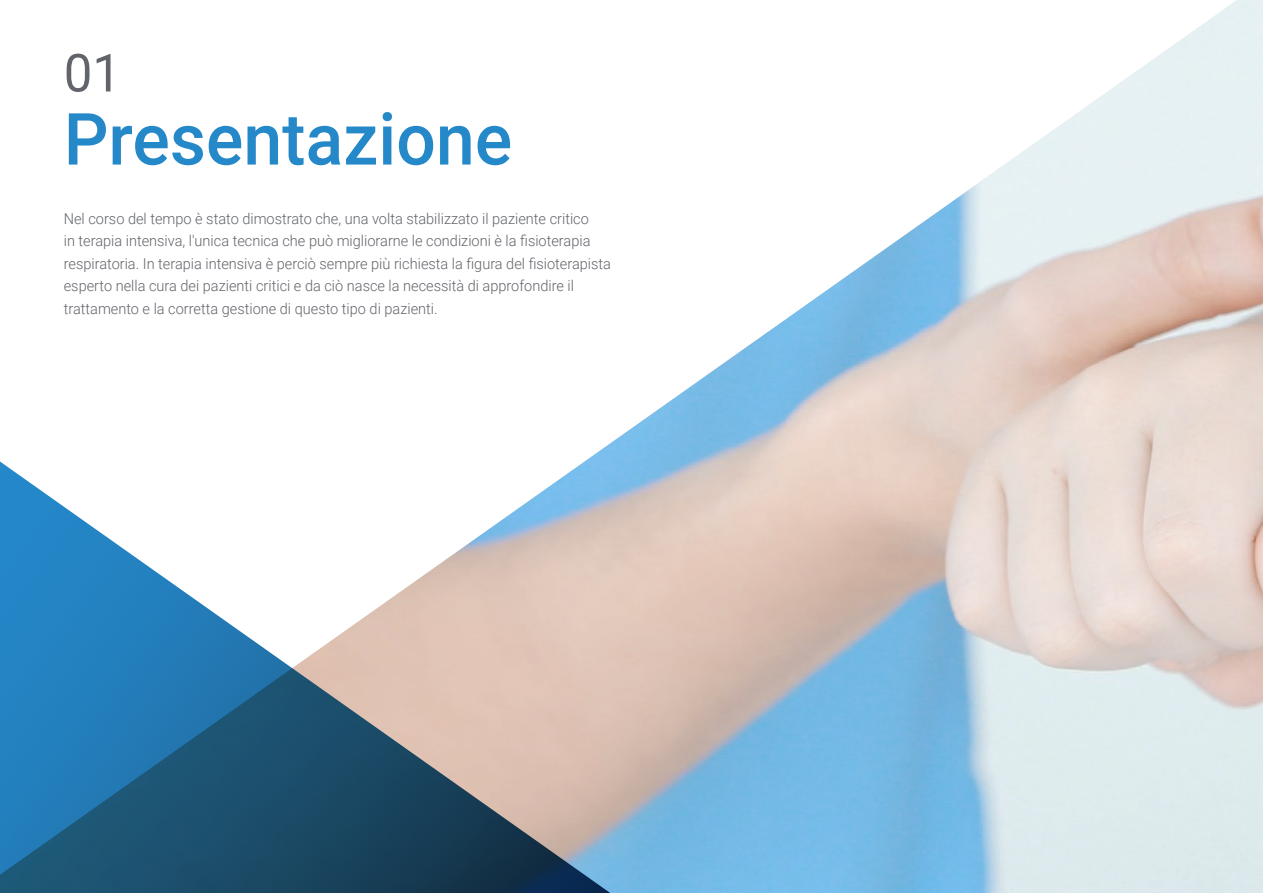
<style>
.page{position:relative;width:1263px;height:893px;background:#fff}
.page>*{position:absolute;margin:0;border:0;box-sizing:border-box;transform-origin:0 0}
.t1{font:500 72px "Roboto";color:#2488c9}
.t2{font:52.5px "Roboto";color:#61646a}
.t3{font:300 15px/22.5px "Roboto";color:#61646a}
</style>
<div class="page">
<img style="left:606px;top:0;width:657px;height:893px">
<svg style="left:0;top:446px;width:640px;height:447px"></svg>
<h2 class="t2" style="left:64px;top:36px;width:59px">01</h2>
<h1 class="t1" style="left:64px;top:89px;width:450px">Presentazione</h1>
<p class="t3" style="left:64px;top:207px;width:549px">Nel corso del tempo è stato dimostrato che, una volta stabilizzato il paziente critico<br>in terapia intensiva, l'unica tecnica che può migliorarne le condizioni è la fisioterapia respiratoria. In terapia intensiva è perciò sempre più richiesta la figura del fisioterapista esperto nella cura dei pazienti critici e da ciò nasce la necessità di approfondire il trattamento e la corretta gestione di questo tipo di pazienti.</p>
</div>
